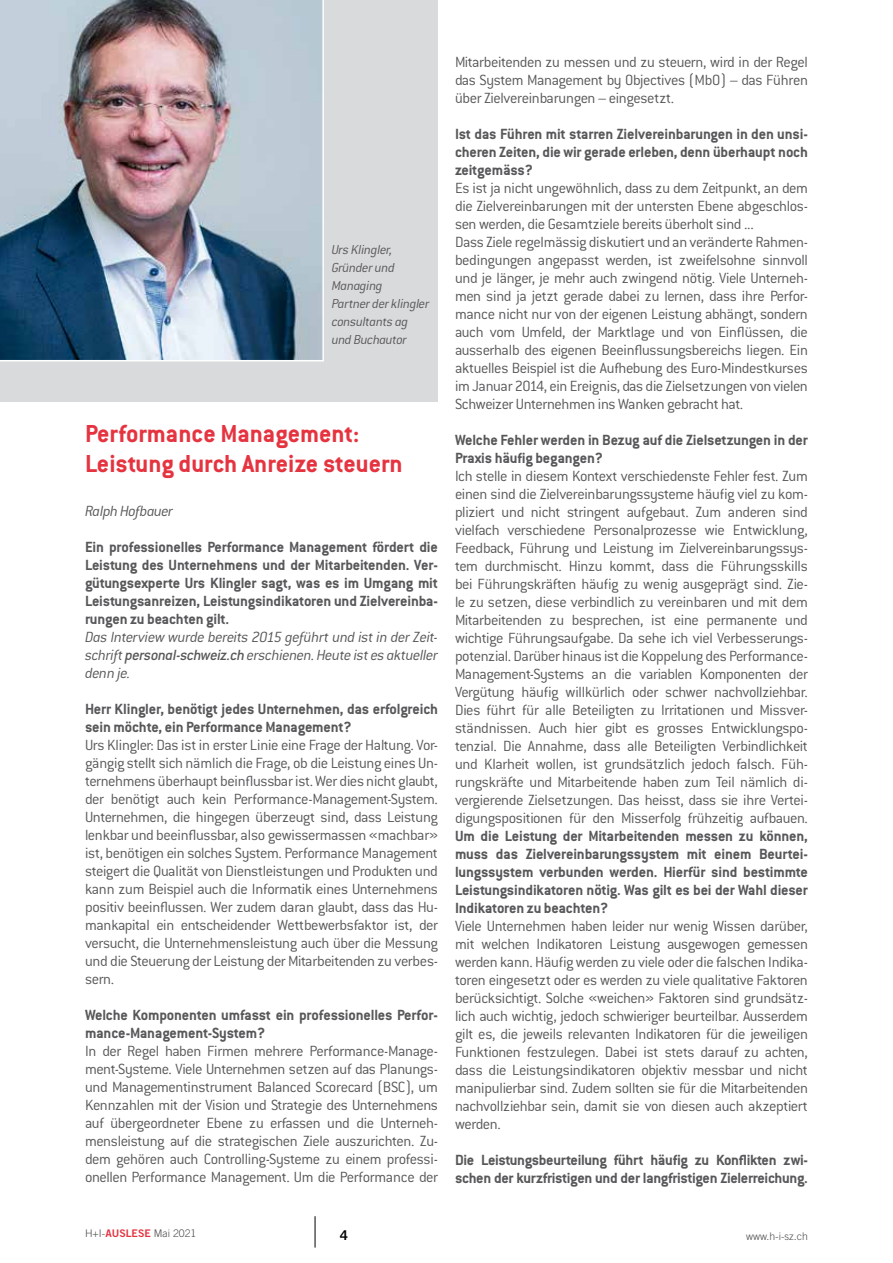
<style>
.page{position:relative;width:893px;height:1263px;background:#fff}
.page>*{position:absolute;margin:0;border:0;box-sizing:border-box;transform-origin:0 0}
.t1{font:700 27px/30px "Conduit ITC";color:#e53440}
.t2{font:300 16.2px/18px "Conduit ITC";letter-spacing:-.025em;color:#58585a;text-align:justify}
.t3{font:700 16.2px/18px "Conduit ITC";letter-spacing:-.01em;color:#58585a}
.t4{font:italic 300 16.2px/18px "Conduit ITC";letter-spacing:-.025em;color:#58585a;text-align:justify}
.t5{font:italic 300 14.25px/18px "Conduit ITC";letter-spacing:-.025em;color:#58585a}
.t6{font:13.5px "Trade Gothic Bold Two";color:#000}
.t7{font:300 10.5px "Trade Gothic";color:#4b4b4d}
.s1{font-weight:500}
.s2{font-family:"Trade Gothic Bold Two";font-weight:400;color:#e53440}
</style>
<div class="page">
<hr style="left:315px;top:1216px;width:1px;height:31px;background:#000">
<div style="left:0;top:0;width:438px;height:402px;background:#d9dadb"></div>
<img style="left:0;top:0;width:324px;height:361px">
<p class="t5" style="left:332px;top:241px;width:99px">Urs Klingler,<br>Gründer und<br>Managing<br>Partner der klingler consultants ag und Buchautor</p>
<h1 class="t1" style="left:85px;top:418px;width:319px">Performance Management:<br>Leistung durch Anreize steuern</h1>
<p class="t4" style="left:85px;top:502px;width:89px">Ralph Hofbauer</p>
<p class="t3" style="left:85px;top:538px;width:354px;text-align:justify">Ein professionelles Performance Management fördert die Leistung des Unternehmens und der Mitarbeitenden. Ver&shy;gütungsexperte Urs Klingler sagt, was es im Umgang mit Leistungsanreizen, Leistungsindikatoren und Zielvereinba&shy;rungen zu beachten gilt.</p>
<p class="t4" style="left:85px;top:628px;width:354px">Das Interview wurde bereits 2015 geführt und ist in der Zeit&shy;schrift <span class="s1">personal-schweiz.ch</span> erschienen. Heute ist es aktueller denn je.</p>
<p class="t3" style="left:85px;top:700px;width:354px">Herr Klingler, benötigt jedes Unternehmen, das erfolgreich sein möchte, ein Performance Management?</p>
<p class="t2" style="left:85px;top:736px;width:354px">Urs Klingler: Das ist in erster Linie eine Frage der Haltung. Vor&shy;gängig stellt sich nämlich die Frage, ob die Leistung eines Un&shy;ternehmens überhaupt beinflussbar ist. Wer dies nicht glaubt, der benötigt auch kein Performance-Management-System.<br>Unternehmen, die hingegen überzeugt sind, dass Leistung lenkbar und beeinflussbar, also gewissermassen «machbar» ist, benötigen ein solches System. Performance Management steigert die Qualität von Dienstleistungen und Produkten und kann zum Beispiel auch die Informatik eines Unternehmens positiv beeinflussen. Wer zudem daran glaubt, dass das Hu&shy;mankapital ein entscheidender Wettbewerbsfaktor ist, der versucht, die Unternehmensleistung auch über die Messung und die Steuerung der Leistung der Mitarbeitenden zu verbes&shy;sern.</p>
<p class="t3" style="left:85px;top:1006px;width:354px">Welche Komponenten umfasst ein professionelles Perfor&shy;mance-Management-System?</p>
<p class="t2" style="left:85px;top:1042px;width:354px">In der Regel haben Firmen mehrere Performance-Manage&shy;ment-Systeme. Viele Unternehmen setzen auf das Planungs&shy;und Managementinstrument Balanced Scorecard (BSC), um Kennzahlen mit der Vision und Strategie des Unternehmens auf übergeordneter Ebene zu erfassen und die Unterneh&shy;mensleistung auf die strategischen Ziele auszurichten. Zu&shy;dem gehören auch Controlling-Systeme zu einem professi&shy;onellen Performance Management. Um die Performance der</p>
<p class="t2" style="left:455px;top:53px;width:354px">Mitarbeitenden zu messen und zu steuern, wird in der Regel das System Management by Objectives (MbO) – das Führen über Zielvereinbarungen – eingesetzt.</p>
<p class="t3" style="left:455px;top:124px;width:354px;text-align:justify">Ist das Führen mit starren Zielvereinbarungen in den unsi&shy;cheren Zeiten, die wir gerade erleben, denn überhaupt noch zeitgemäss?</p>
<p class="t2" style="left:455px;top:179px;width:354px;text-align:left">Es ist ja nicht ungewöhnlich, dass zu dem Zeitpunkt, an dem die Zielvereinbarungen mit der untersten Ebene abgeschlos&shy;sen werden, die Gesamtziele bereits überholt sind ...<br>Dass Ziele regelmässig diskutiert und an veränderte Rahmen&shy;bedingungen angepasst werden, ist zweifelsohne sinnvoll und je länger, je mehr auch zwingend nötig. Viele Unterneh&shy;men sind ja jetzt gerade dabei zu lernen, dass ihre Perfor&shy;mance nicht nur von der eigenen Leistung abhängt, sondern auch vom Umfeld, der Marktlage und von Einflüssen, die ausserhalb des eigenen Beeinflussungsbereichs liegen. Ein aktuelles Beispiel ist die Aufhebung des Euro-Mindestkurses im Januar 2014, ein Ereignis, das die Zielsetzungen von vielen Schweizer Unternehmen ins Wanken gebracht hat.</p>
<p class="t3" style="left:455px;top:430px;width:354px">Welche Fehler werden in Bezug auf die Zielsetzungen in der<br>Praxis häufig begangen?</p>
<p class="t2" style="left:455px;top:467px;width:354px">Ich stelle in diesem Kontext verschiedenste Fehler fest. Zum einen sind die Zielvereinbarungssysteme häufig viel zu kom&shy;pliziert und nicht stringent aufgebaut. Zum anderen sind vielfach verschiedene Personalprozesse wie Entwicklung, Feedback, Führung und Leistung im Zielvereinbarungssys&shy;tem durchmischt. Hinzu kommt, dass die Führungsskills bei Führungskräften häufig zu wenig ausgeprägt sind. Zie&shy;le zu setzen, diese verbindlich zu vereinbaren und mit dem Mitarbeitenden zu besprechen, ist eine permanente und wichtige Führungsaufgabe. Da sehe ich viel Verbesserungs&shy;potenzial. Darüber hinaus ist die Koppelung des Performance-Management-Systems an die variablen Komponenten der Vergütung häufig willkürlich oder schwer nachvollziehbar.<br>Dies führt für alle Beteiligten zu Irritationen und Missver&shy;ständnissen. Auch hier gibt es grosses Entwicklungspo&shy;tenzial. Die Annahme, dass alle Beteiligten Verbindlichkeit und Klarheit wollen, ist grundsätzlich jedoch falsch. Füh&shy;rungskräfte und Mitarbeitende haben zum Teil nämlich di&shy;vergierende Zielsetzungen. Das heisst, dass sie ihre Vertei&shy;digungspositionen für den Misserfolg frühzeitig aufbauen.</p>
<p class="t3" style="left:455px;top:826px;width:354px;text-align:justify">Um die Leistung der Mitarbeitenden messen zu können, muss das Zielvereinbarungssystem mit einem Beurtei&shy;lungssystem verbunden werden. Hierfür sind bestimmte Leistungsindikatoren nötig. Was gilt es bei der Wahl dieser Indikatoren zu beachten?</p>
<p class="t2" style="left:455px;top:917px;width:354px">Viele Unternehmen haben leider nur wenig Wissen darüber, mit welchen Indikatoren Leistung ausgewogen gemessen werden kann. Häufig werden zu viele oder die falschen Indika&shy;toren eingesetzt oder es werden zu viele qualitative Faktoren berücksichtigt. Solche «weichen» Faktoren sind grundsätz&shy;lich auch wichtig, jedoch schwieriger beurteilbar. Ausserdem gilt es, die jeweils relevanten Indikatoren für die jeweiligen Funktionen festzulegen. Dabei ist stets darauf zu achten, dass die Leistungsindikatoren objektiv messbar und nicht manipulierbar sind. Zudem sollten sie für die Mitarbeitenden nachvollziehbar sein, damit sie von diesen auch akzeptiert werden.</p>
<p class="t3" style="left:455px;top:1150px;width:354px">Die Leistungsbeurteilung führt häufig zu Konflikten zwi&shy;schen der kurzfristigen und der langfristigen Zielerreichung.</p>
<p class="t7" style="left:85px;top:1227px;width:113px">H+I-<span class="s2">AUSLESE</span> Mai 2021</p>
<p class="t6" style="left:340px;top:1227px;width:10px">4</p>
<p class="t7" style="left:746px;top:1230px;width:63px">www.h-i-sz.ch</p>
</div>
